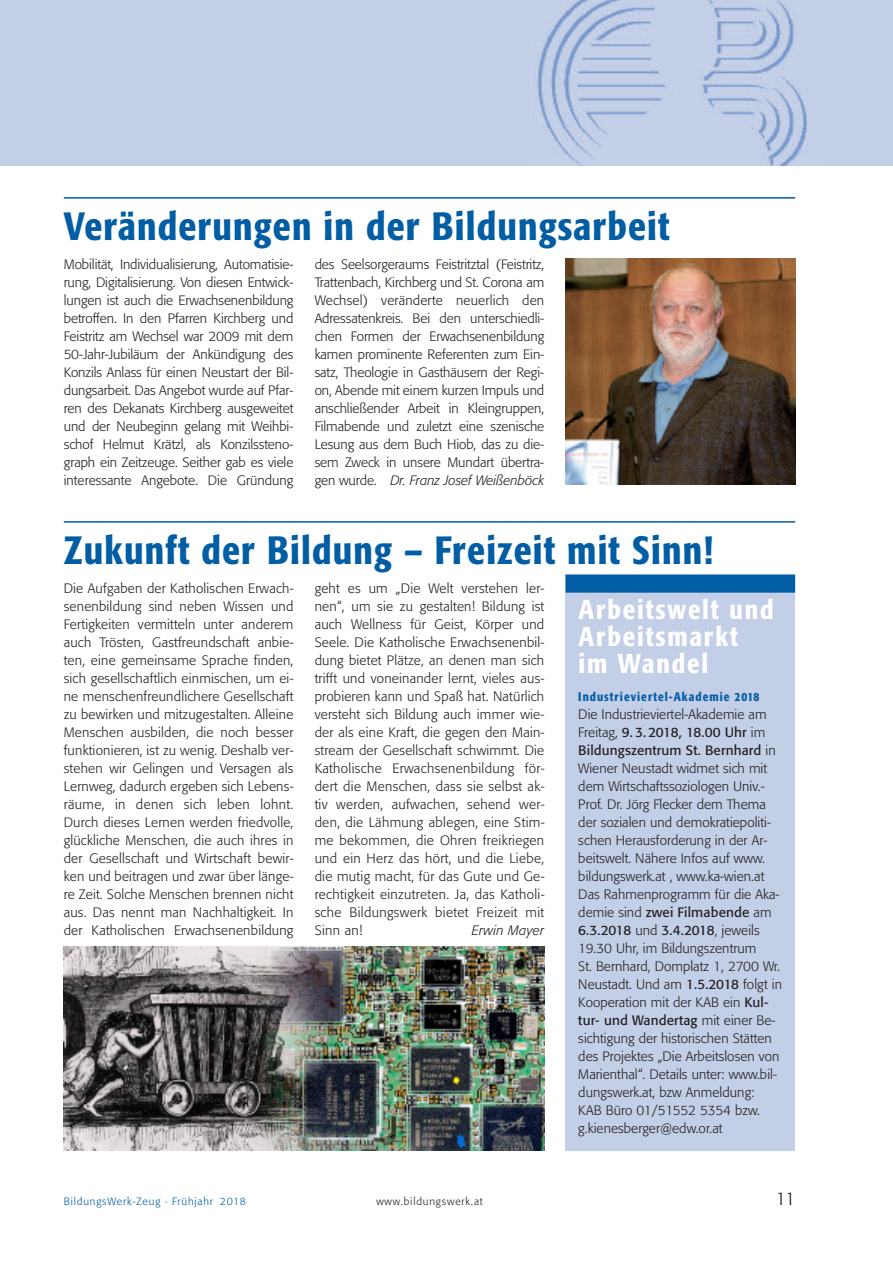
<style>
.page{position:relative;width:893px;height:1263px;background:#fff}
.page>*{position:absolute;margin:0;border:0;box-sizing:border-box;transform-origin:0 0}
.t1{font:500 condensed 39px "Formata";letter-spacing:.03em;color:#015da4}
.t2{font:500 condensed 27px/27px "Formata";letter-spacing:.07em;color:#fff}
.t3{font:300 18px "Formata";color:#231f20}
.t4{font:300 13.5px/18px "Formata";letter-spacing:.005em;color:#231f20;text-align:justify}
.t5{font:italic 300 13.5px "Formata";letter-spacing:.015em;color:#231f20}
.t6{font:500 condensed 12.3px "Formata";letter-spacing:.085em;color:#015da4}
.t7{font:300 10.5px "Formata";letter-spacing:.08em;color:#015da4}
.t8{font:300 10.5px "Formata";letter-spacing:.08em;color:#231f20}
.s1{font-style:italic}
.s2{font-weight:400}
</style>
<div class="page">
<hr style="left:64px;top:197px;width:731px;height:2px;background:#015da4">
<div style="left:0;top:0;width:893px;height:166px;background:#c3cee7"></div>
<img style="left:566px;top:258px;width:229px;height:227px">
<img style="left:64px;top:947px;width:480px;height:204px">
<div style="left:566px;top:575px;width:229px;height:576px;background:#c3cee7"></div>
<div style="left:566px;top:575px;width:229px;height:18px;background:#015da4"></div>
<hr style="left:64px;top:521px;width:731px;height:2px;background:#015da4">
<h1 class="t1" style="left:64px;top:211px;width:607px">Veränderungen in der Bildungsarbeit</h1>
<p class="t4" style="left:64px;top:256px;width:231px">Mobilität, Individualisierung, Automatisie&shy;rung, Digitalisierung. Von diesen Entwick&shy;lungen ist auch die Erwachsenenbildung betroffen. In den Pfarren Kirchberg und Feistritz am Wechsel war 2009 mit dem 50-Jahr-Jubiläum der Ankündigung des Konzils Anlass für einen Neustart der Bil&shy;dungsarbeit. Das Angebot wurde auf Pfar&shy;ren des Dekanats Kirchberg ausgeweitet und der Neubeginn gelang mit Weihbi&shy;schof Helmut Krätzl, als Konzilssteno&shy;graph ein Zeitzeuge. Seither gab es viele interessante Angebote. Die Gründung</p>
<p class="t4" style="left:315px;top:256px;width:231px">des Seelsorgeraums Feistritztal (Feistritz, Trattenbach, Kirchberg und St. Corona am Wechsel) veränderte neuerlich den Adressatenkreis. Bei den unterschiedli&shy;chen Formen der Erwachsenenbildung kamen prominente Referenten zum Ein&shy;satz, Theologie in Gasthäusern der Regi&shy;on, Abende mit einem kurzen Impuls und anschließender Arbeit in Kleingruppen, Filmabende und zuletzt eine szenische Lesung aus dem Buch Hiob, das zu die&shy;sem Zweck in unsere Mundart übertra&shy;gen wurde. <span class="s1">Dr. Franz Josef Weißenböck</span></p>
<h1 class="t1" style="left:64px;top:535px;width:651px">Zukunft der Bildung – Freizeit mit Sinn!</h1>
<p class="t4" style="left:64px;top:580px;width:231px">Die Aufgaben der Katholischen Erwach&shy;senenbildung sind neben Wissen und Fertigkeiten vermitteln unter anderem auch Trösten, Gastfreundschaft anbie&shy;ten, eine gemeinsame Sprache finden, sich gesellschaftlich einmischen, um ei&shy;ne menschenfreundlichere Gesellschaft zu bewirken und mitzugestalten. Alleine Menschen ausbilden, die noch besser funktionieren, ist zu wenig. Deshalb ver&shy;stehen wir Gelingen und Versagen als Lernweg, dadurch ergeben sich Lebens&shy;räume, in denen sich leben lohnt.<br>Durch dieses Lernen werden friedvolle, glückliche Menschen, die auch ihres in der Gesellschaft und Wirtschaft bewir&shy;ken und beitragen und zwar über länge&shy;re Zeit. Solche Menschen brennen nicht aus. Das nennt man Nachhaltigkeit. In der Katholischen Erwachsenenbildung</p>
<p class="t4" style="left:315px;top:580px;width:231px">geht es um „Die Welt verstehen ler&shy;nen“, um sie zu gestalten! Bildung ist auch Wellness für Geist, Körper und Seele. Die Katholische Erwachsenenbil&shy;dung bietet Plätze, an denen man sich trifft und voneinander lernt, vieles aus&shy;probieren kann und Spaß hat. Natürlich versteht sich Bildung auch immer wie&shy;der als eine Kraft, die gegen den Main&shy;stream der Gesellschaft schwimmt. Die Katholische Erwachsenenbildung för&shy;dert die Menschen, dass sie selbst ak&shy;tiv werden, aufwachen, sehend wer&shy;den, die Lähmung ablegen, eine Stim&shy;me bekommen, die Ohren freikriegen und ein Herz das hört, und die Liebe, die mutig macht, für das Gute und Ge&shy;rechtigkeit einzutreten. Ja, das Katholi&shy;sche Bildungswerk bietet Freizeit mit Sinn an!</p>
<p class="t5" style="left:472px;top:924px;width:74px">Erwin Mayer</p>
<h2 class="t2" style="left:578px;top:598px;width:197px">Arbeitswelt und<br>Arbeitsmarkt im Wandel</h2>
<p class="t6" style="left:578px;top:691px;width:183px">Industrieviertel-Akademie 2018</p>
<p class="t4" style="left:578px;top:706px;width:205px;text-align:left">Die Industrieviertel-Akademie am Freitag, <span class="s2">9.3.2018, 18.00 Uhr</span> im <span class="s2">Bildungszentrum St. Bernhard</span> in Wiener Neustadt widmet sich mit dem Wirtschaftssoziologen Univ.- Prof. Dr. Jörg Flecker dem Thema der sozialen und demokratiepoliti&shy;schen Herausforderung in der Ar&shy;beitswelt. Nähere Infos auf www. bildungswerk.at , www.ka-wien.at Das Rahmenprogramm für die Aka&shy;demie sind <span class="s2">zwei Filmabende</span> am <span class="s2">6.3.2018</span> und <span class="s2">3.4.2018</span>, jeweils 19.30 Uhr, im Bildungszentrum<br>St. Bernhard, Domplatz 1, 2700 Wr.<br>Neustadt. Und am <span class="s2">1.5.2018</span> folgt in Kooperation mit der KAB ein <span class="s2">Kul&shy;tur- und Wandertag</span> mit einer Be&shy;sichtigung der historischen Stätten des Projektes „Die Arbeitslosen von Marienthal“. Details unter: www.bil&shy;dungswerk.at, bzw Anmeldung:<br>KAB Büro 01/51552 5354 bzw. g.kienesberger@edw.or.at</p>
<p class="t7" style="left:64px;top:1197px;width:184px">BildungsWerk-Zeug · Frühjahr 2018</p>
<p class="t8" style="left:376px;top:1197px;width:108px">www.bildungswerk.at</p>
<h3 class="t3" style="left:775px;top:1191px;width:21px">11</h3>
</div>
